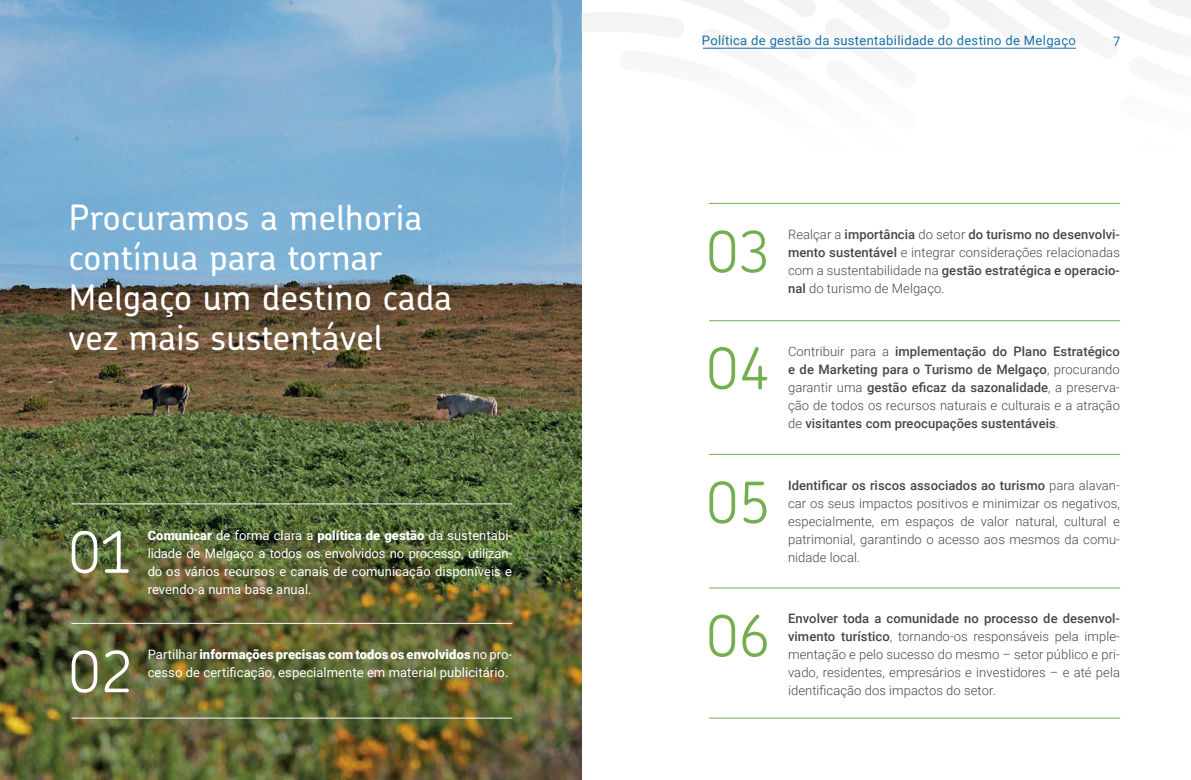
<style>
.page{position:relative;width:1191px;height:780px;background:#fff}
.page>*{position:absolute;margin:0;border:0;box-sizing:border-box;transform-origin:0 0}
.t1{font:300 56.8px/116.6px "Chevin Pro";letter-spacing:.01em;color:#73af4e}
.t2{font:300 56.8px/119.4px "Chevin Pro";color:#fff}
.t3{font:500 35px/40px "Chevin Pro";letter-spacing:.01em;color:#fff}
.t4{font:300 13px/18px "Roboto";letter-spacing:.005em;color:#444749;text-align:justify}
.t5{font:13px/18px "Roboto";letter-spacing:.005em;color:#fff;text-align:justify}
.t6{font:500 13px/18px "Roboto";letter-spacing:.005em;color:#444749;text-align:justify}
.t7{font:13px "Roboto";letter-spacing:.025em;color:#1770a8}
.s1{font-weight:900}
.s2{font-weight:500}
.s3{font-weight:300}
</style>
<div class="page">
<img style="left:0;top:0;width:581px;height:780px">
<hr style="left:71px;top:503px;width:441px;height:1px;background:#fff">
<hr style="left:71px;top:623px;width:441px;height:1px;background:#fff">
<hr style="left:71px;top:717px;width:441px;height:1px;background:#fff">
<hr style="left:709px;top:203px;width:411px;height:1px;background:#73af4e">
<hr style="left:709px;top:320px;width:411px;height:1px;background:#73af4e">
<hr style="left:709px;top:454px;width:411px;height:1px;background:#73af4e">
<hr style="left:709px;top:587px;width:411px;height:1px;background:#73af4e">
<hr style="left:709px;top:717px;width:411px;height:1px;background:#73af4e">
<svg style="left:582px;top:0;width:609px;height:49px"></svg>
<hr style="left:703px;top:48px;width:373px;height:1px;background:#1770a8">
<h2 class="t3" style="left:69px;top:196px;width:385px">Procuramos a melhoria contínua para tornar<br>Melgaço um destino cada vez mais sustentável</h2>
<h1 class="t2" style="left:69px;top:490px;width:66px">01<br>02</h1>
<p class="t5" style="left:148px;top:525px;width:366px"><span class="s1">Comunicar</span> de forma clara a <span class="s1">política de gestão</span> da sustentabi&shy;lidade de Melgaço a todos os envolvidos no processo, utilizan&shy;do os vários recursos e canais de comunicação disponíveis e revendo-a numa base anual.</p>
<p class="t5" style="left:148px;top:645px;width:366px">Partilhar<span class="s1">informações precisas com todos os envolvidos</span> no pro&shy;cesso de certificação, especialmente em material publicitário.</p>
<p class="t7" style="left:702px;top:31px;width:375px">Política de gestão da sustentabilidade do destino de Melgaço</p>
<p class="t7" style="left:1113px;top:32px;width:9px">7</p>
<h1 class="t1" style="left:706px;top:191px;width:66px">03<br>04</h1>
<p class="t4" style="left:788px;top:225px;width:333px">Realçar a <span class="s2">importância</span> do setor <span class="s2">do turismo no desenvolvi&shy;mento sustentável</span> e integrar considerações relacionadas com a sustentabilidade na <span class="s2">gestão estratégica e operacio&shy;nal</span> do turismo de Melgaço.</p>
<p class="t6" style="left:788px;top:341px;width:333px"><span class="s3">Contribuir para a</span> implementação do Plano Estratégico e de Marketing para o Turismo de Melgaço<span class="s3">, procurando garantir uma</span> gestão eficaz da sazonalidade<span class="s3">, a preserva&shy;ção de todos os recursos naturais e culturais e a atração de</span> visitantes com preocupações sustentáveis<span class="s3">.</span></p>
<h1 class="t1" style="left:706px;top:442px;width:66px">05</h1>
<p class="t4" style="left:788px;top:476px;width:333px"><span class="s2">Identificar os riscos associados ao turismo</span> para alavan&shy;car os seus impactos positivos e minimizar os negativos, especialmente, em espaços de valor natural, cultural e patrimonial, garantindo o acesso aos mesmos da comu&shy;nidade local.</p>
<h1 class="t1" style="left:706px;top:575px;width:66px">06</h1>
<p class="t4" style="left:788px;top:609px;width:333px"><span class="s2">Envolver toda a comunidade no processo de desenvol&shy;vimento turístico</span>, tornando-os responsáveis pela imple&shy;mentação e pelo sucesso do mesmo – setor público e pri&shy;vado, residentes, empresários e investidores – e até pela identificação dos impactos do setor.</p>
</div>
